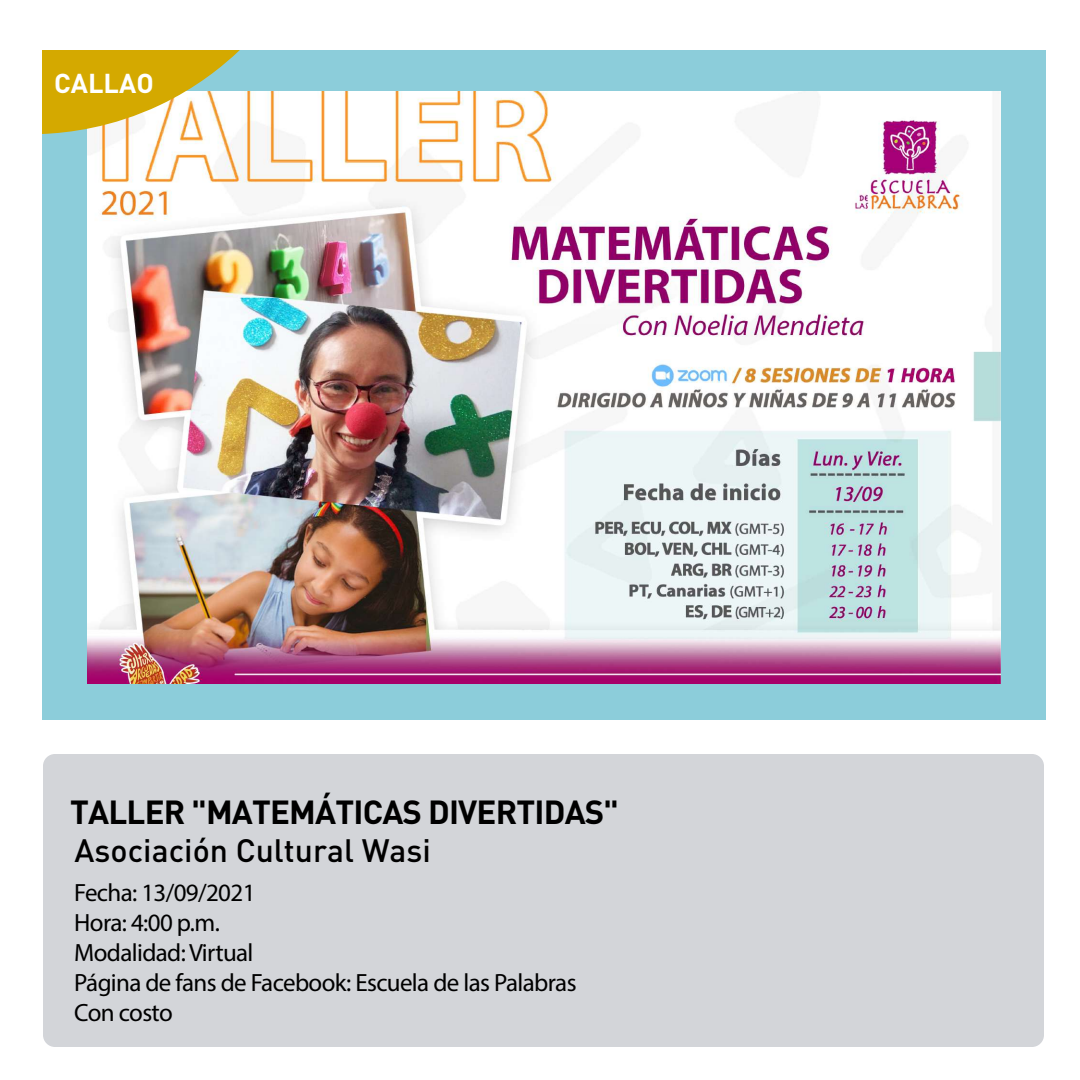
<style>
.page{position:relative;width:1080px;height:1080px;background:#fff}
.page>*{position:absolute;margin:0;border:0;box-sizing:border-box;transform-origin:0 0}
.t1{font:700 33px "DIN";letter-spacing:-.025em;color:#000}
.t2{font:500 32px "DIN";color:#000}
.t3{font:700 27px "DIN";color:#fff}
.t4{font:25px/30px "Myriad Pro";letter-spacing:-.025em;color:#000}
</style>
<div class="page">
<div style="left:43px;top:754px;width:1001px;height:293px;background:#d3d5d9;border-radius:12px"></div>
<div style="left:42px;top:50px;width:1004px;height:670px;background:#8ccdda"></div>
<img style="left:87px;top:91px;width:914px;height:592px">
<svg style="left:42px;top:50px;width:198px;height:84px;background:#d9be4a"></svg>
<p class="t3" style="left:54px;top:65px;width:101px">CALLAO</p>
<h1 class="t1" style="left:70px;top:791px;width:550px">TALLER "MATEMÁTICAS DIVERTIDAS"</h1>
<p class="t2" style="left:75px;top:830px;width:358px">Asociación Cultural Wasi</p>
<p class="t4" style="left:74px;top:877px;width:504px">Fecha: 13/09/2021<br>Hora: 4:00 p.m.<br>Modalidad: Virtual<br>Página de fans de Facebook: Escuela de las Palabras<br>Con costo</p>
</div>
